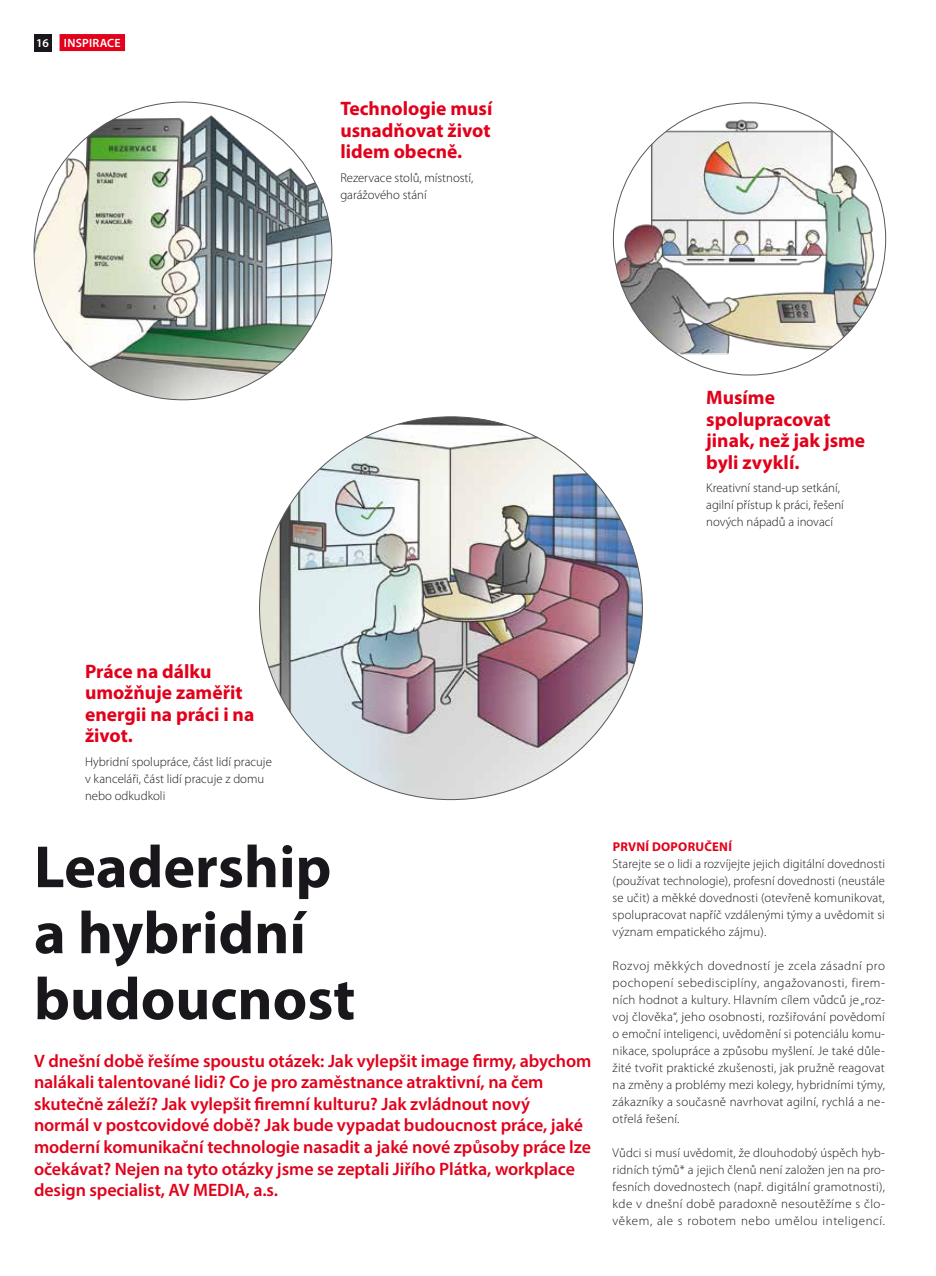
<style>
.page{position:relative;width:936px;height:1276px;background:#fff}
.page>*{position:absolute;margin:0;border:0;box-sizing:border-box;transform-origin:0 0}
.t1{font:700 60px/66px "Myriad Pro";color:#1a171c}
.t2{font:700 19.5px/21.5px "Myriad Pro";color:#e2001a}
.t3{font:600 18px/21.6px "Myriad Pro";letter-spacing:-.005em;color:#e2001a}
.t4{font:300 12.75px/17px "Myriad Pro";color:#1a171c;text-align:justify}
.t5{font:700 12.75px "Myriad Pro";letter-spacing:.02em;color:#e2001a}
.t6{font:600 12px "Myriad Pro";letter-spacing:.02em;color:#fff}
</style>
<div class="page">
<div style="left:34px;top:34px;width:17px;height:17px;background:#1a171c"></div>
<div style="left:60px;top:34px;width:65px;height:17px;background:#e2001a"></div>
<img style="left:34px;top:102px;width:298px;height:298px;border-radius:148px">
<img style="left:613px;top:103px;width:272px;height:272px;border-radius:135px">
<img style="left:259px;top:417px;width:383px;height:382px;border-radius:191px">
<p class="t6" style="left:36px;top:35px;width:86px">16 INSPIRACE</p>
<h2 class="t2" style="left:340px;top:97px;width:153px;text-align:justify">Technologie musí usnadňovat život lidem obecně.</h2>
<p class="t4" style="left:340px;top:169px;width:135px">Rezervace stolů, místností, garážového stání</p>
<h2 class="t2" style="left:706px;top:386px;width:160px">Musíme spolupracovat jinak, než jak jsme byli zvyklí.</h2>
<p class="t4" style="left:706px;top:479px;width:139px;text-align:left">Kreativní stand-up setkání, agilní přístup k práci, řešení nových nápadů a inovací</p>
<h2 class="t2" style="left:85px;top:660px;width:171px">Práce na dálku umožňuje zaměřit energii na práci i na život.</h2>
<p class="t4" style="left:85px;top:753px;width:188px;text-align:left">Hybridní spolupráce, část lidí pracuje v kanceláři, část lidí pracuje z domu nebo odkudkoli</p>
<h1 class="t1" style="left:34px;top:832px;width:323px">Leadership a hybridní budoucnost</h1>
<p class="t3" style="left:34px;top:1049px;width:559px">V dnešní době řešíme spoustu otázek: Jak vylepšit image firmy, abychom nalákali talentované lidi? Co je pro zaměstnance atraktivní, na čem skutečně záleží? Jak vylepšit firemní kulturu? Jak zvládnout nový<br>normál v postcovidové době? Jak bude vypadat budoucnost práce, jaké moderní komunikační technologie nasadit a jaké nové způsoby práce lze očekávat? Nejen na tyto otázky jsme se zeptali Jiřího Plátka, workplace design specialist, AV MEDIA, a.s.</p>
<p class="t5" style="left:612px;top:838px;width:121px">PRVNÍ DOPORUČENÍ</p>
<p class="t4" style="left:612px;top:855px;width:274px">Starejte se o lidi a rozvíjejte jejich digitální dovednosti (používat technologie), profesní dovednosti (neustále se učit) a měkké dovednosti (otevřeně komunikovat, spolupracovat napříč vzdálenými týmy a uvědomit si význam empatického zájmu).</p>
<p class="t4" style="left:612px;top:957px;width:274px">Rozvoj měkkých dovedností je zcela zásadní pro pochopení sebedisciplíny, angažovanosti, firem&shy;ních hodnot a kultury. Hlavním cílem vůdců je „roz&shy;voj člověka“, jeho osobnosti, rozšiřování povědomí o emoční inteligenci, uvědomění si potenciálu komu&shy;nikace, spolupráce a způsobu myšlení. Je také důle&shy;žité tvořit praktické zkušenosti, jak pružně reagovat na změny a problémy mezi kolegy, hybridními týmy, zákazníky a současně navrhovat agilní, rychlá a ne&shy;otřelá řešení.</p>
<p class="t4" style="left:612px;top:1144px;width:274px">Vůdci si musí uvědomit, že dlouhodobý úspěch hyb&shy;ridních týmů* a jejich členů není založen jen na pro&shy;fesních dovednostech (např. digitální gramotnosti), kde v dnešní době paradoxně nesoutěžíme s člo&shy;věkem, ale s robotem nebo umělou inteligencí.</p>
</div>
